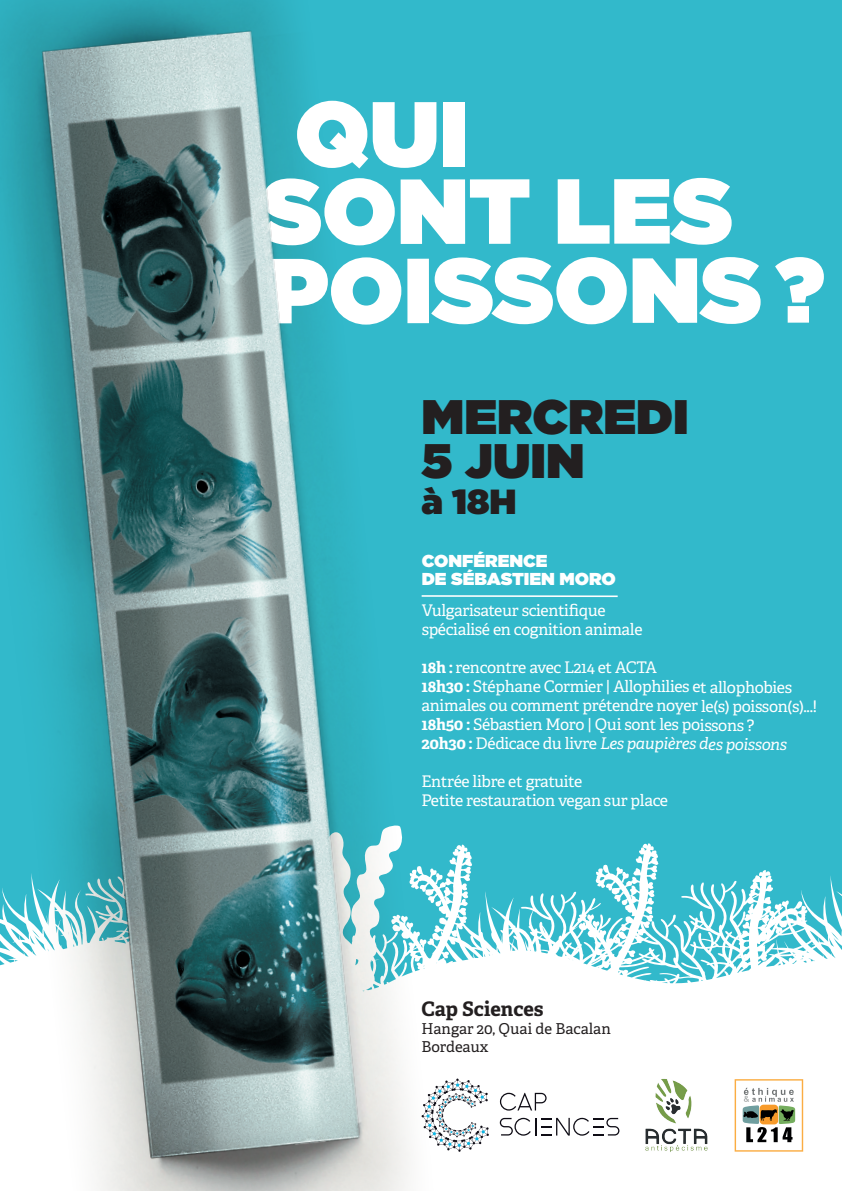
<style>
.page{position:relative;width:842px;height:1191px;background:#32b9cb}
.page>*{position:absolute;margin:0;border:0;box-sizing:border-box;transform-origin:0 0}
.t1{font:900 92.1px/79.2px "Gotham";color:#fff}
.t2{font:900 48.4px/43.7px "Gotham";color:#231f20}
.t3{font:900 34.8px "Gotham";color:#231f20}
.t4{font:700 20px "Adelle";color:#231f20}
.t5{font:900 17.3px/17.8px "Gotham";color:#fff}
.t6{font:16px/19.1px "Adelle";letter-spacing:-.02em;color:#fff}
.t7{font:15px/18px "Adelle";color:#231f20}
.s1{font-weight:700}
.s2{font-style:italic}
</style>
<div class="page">
<svg style="left:485px;top:843px;width:357px;height:348px;fill:#fff"></svg>
<svg style="left:473px;top:595px;width:145px;height:3px"></svg>
<svg style="left:735px;top:1079px;width:68px;height:72px;background:#cec9ba"></svg>
<img style="left:0;top:0;width:473px;height:1191px">
<img style="left:627px;top:1072px;width:97px;height:91px">
<svg style="left:500px;top:1117px;width:119px;height:18px;background:#d0cfd1"></svg>
<svg style="left:500px;top:1092px;width:47px;height:18px"></svg>
<svg style="left:422px;top:1078px;width:67px;height:73px;background:#d5dcde"></svg>
<h1 class="t1" style="left:295px;top:93px;width:175px">QUI</h1>
<h1 class="t1" style="left:261px;top:170px;width:565px">SONT LES<br>POISSONS?</h1>
<h2 class="t2" style="left:422px;top:394px;width:269px">MERCREDI<br>5 JUIN</h2>
<h3 class="t3" style="left:422px;top:477px;width:96px">à 18H</h3>
<p class="t5" style="left:422px;top:552px;width:196px">CONFÉRENCE<br>DE SÉBASTIEN MORO</p>
<p class="t6" style="left:422px;top:601px;width:222px">Vulgarisateur scientifique spécialisé en cognition animale</p>
<p class="t6" style="left:421px;top:658px;width:397px"><span class="s1">18h :</span> rencontre avec L214 et ACTA<br><span class="s1">18h30 :</span> Stéphane Cormier | Allophilies et allophobies animales ou comment prétendre noyer le(s) poisson(s)...!<br><span class="s1">18h50 :</span> Sébastien Moro | Qui sont les poissons ?<br><span class="s1">20h30 :</span> Dédicace du livre <span class="s2">Les paupières des poissons</span></p>
<p class="t6" style="left:421px;top:772px;width:248px">Entrée libre et gratuite<br>Petite restauration vegan sur place</p>
<p class="t4" style="left:421px;top:995px;width:124px">Cap Sciences</p>
<p class="t7" style="left:421px;top:1019px;width:191px">Hangar 20, Quai de Bacalan<br>Bordeaux</p>
</div>
